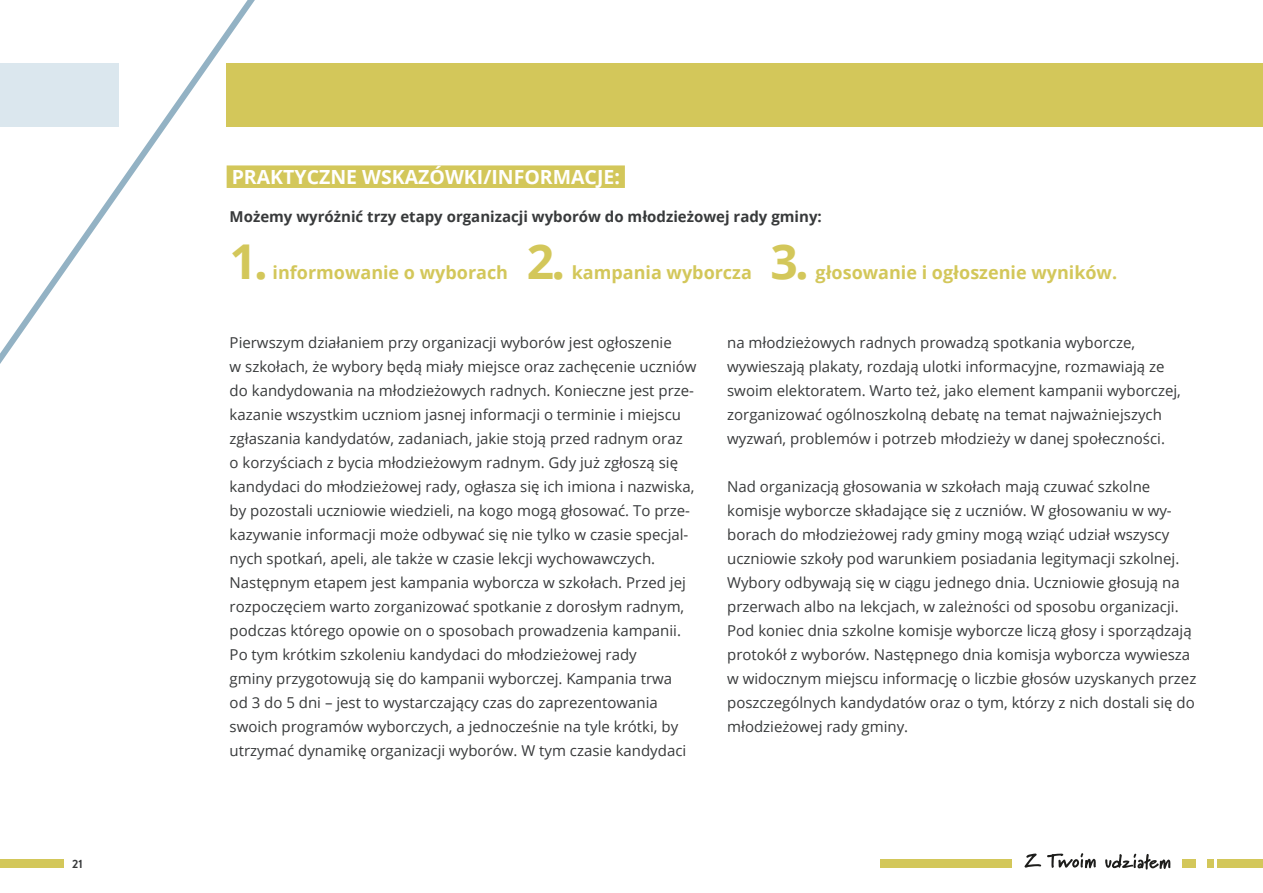
<style>
.page{position:relative;width:1263px;height:893px;background:#fff}
.page>*{position:absolute;margin:0;border:0;box-sizing:border-box;transform-origin:0 0}
.t1{font:700 48px "Open Sans";color:#d3c75a}
.t2{font:700 19.5px "Open Sans";color:#fff}
.t3{font:700 18px "Open Sans";color:#d3c75a}
.t4{font:15px/24px "Open Sans";color:#383a3b}
.t5{font:700 15px "Open Sans";color:#383a3b}
.t6{font:700 12px "Brandon Grotesque";color:#383a3b}
</style>
<div class="page">
<svg style="left:1024px;top:853px;width:17px;height:15px"></svg>
<svg style="left:1047px;top:853px;width:49px;height:15px"></svg>
<svg style="left:1105px;top:854px;width:65px;height:15px"></svg>
<div style="left:881px;top:860px;width:131px;height:8px;background:#d3c75a"></div>
<div style="left:0;top:860px;width:64px;height:8px;background:#d3c75a"></div>
<div style="left:1207px;top:860px;width:7px;height:8px;background:#d3c75a"></div>
<div style="left:1183px;top:860px;width:13px;height:8px;background:#d3c75a"></div>
<div style="left:1217px;top:860px;width:46px;height:8px;background:#d3c75a"></div>
<div style="left:227px;top:64px;width:1036px;height:63px;background:#d3c75a"></div>
<div style="left:227px;top:165px;width:398px;height:23px;background:#d3c75a"></div>
<svg style="left:0;top:0;width:435px;height:364px"></svg>
<p class="t6" style="left:72px;top:856px;width:12px">21</p>
<h2 class="t2" style="left:232px;top:163px;width:390px">PRAKTYCZNE WSKAZÓWKI/INFORMACJE:</h2>
<p class="t5" style="left:230px;top:206px;width:594px">Możemy wyróżnić trzy etapy organizacji wyborów do młodzieżowej rady gminy:</p>
<h1 class="t1" style="left:230px;top:228px;width:40px">1.</h1>
<h1 class="t1" style="left:527px;top:228px;width:40px">2.</h1>
<h1 class="t1" style="left:771px;top:228px;width:40px">3.</h1>
<p class="t3" style="left:815px;top:260px;width:303px">głosowanie i ogłoszenie wyników.</p>
<p class="t3" style="left:273px;top:260px;width:237px">informowanie o wyborach</p>
<p class="t3" style="left:572px;top:260px;width:182px">kampania wyborcza</p>
<p class="t4" style="left:230px;top:330px;width:468px">Pierwszym działaniem przy organizacji wyborów jest ogłoszenie<br>w szkołach, że wybory będą miały miejsce oraz zachęcenie uczniów do kandydowania na młodzieżowych radnych. Konieczne jest prze&shy;kazanie wszystkim uczniom jasnej informacji o terminie i miejscu zgłaszania kandydatów, zadaniach, jakie stoją przed radnym oraz<br>o korzyściach z bycia młodzieżowym radnym. Gdy już zgłoszą się kandydaci do młodzieżowej rady, ogłasza się ich imiona i nazwiska, by pozostali uczniowie wiedzieli, na kogo mogą głosować. To prze&shy;kazywanie informacji może odbywać się nie tylko w czasie specjal&shy;nych spotkań, apeli, ale także w czasie lekcji wychowawczych.<br>Następnym etapem jest kampania wyborcza w szkołach. Przed jej rozpoczęciem warto zorganizować spotkanie z dorosłym radnym, podczas którego opowie on o sposobach prowadzenia kampanii.<br>Po tym krótkim szkoleniu kandydaci do młodzieżowej rady<br>gminy przygotowują się do kampanii wyborczej. Kampania trwa<br>od 3 do 5 dni – jest to wystarczający czas do zaprezentowania swoich programów wyborczych, a jednocześnie na tyle krótki, by utrzymać dynamikę organizacji wyborów. W tym czasie kandydaci</p>
<p class="t4" style="left:727px;top:330px;width:455px">na młodzieżowych radnych prowadzą spotkania wyborcze, wywieszają plakaty, rozdają ulotki informacyjne, rozmawiają ze swoim elektoratem. Warto też, jako element kampanii wyborczej, zorganizować ogólnoszkolną debatę na temat najważniejszych wyzwań, problemów i potrzeb młodzieży w danej społeczności.</p>
<p class="t4" style="left:727px;top:474px;width:471px">Nad organizacją głosowania w szkołach mają czuwać szkolne komisje wyborcze składające się z uczniów. W głosowaniu w wy&shy;borach do młodzieżowej rady gminy mogą wziąć udział wszyscy uczniowie szkoły pod warunkiem posiadania legitymacji szkolnej.<br>Wybory odbywają się w ciągu jednego dnia. Uczniowie głosują na przerwach albo na lekcjach, w zależności od sposobu organizacji.<br>Pod koniec dnia szkolne komisje wyborcze liczą głosy i sporządzają protokół z wyborów. Następnego dnia komisja wyborcza wywiesza w widocznym miejscu informację o liczbie głosów uzyskanych przez poszczególnych kandydatów oraz o tym, którzy z nich dostali się do młodzieżowej rady gminy.</p>
</div>
